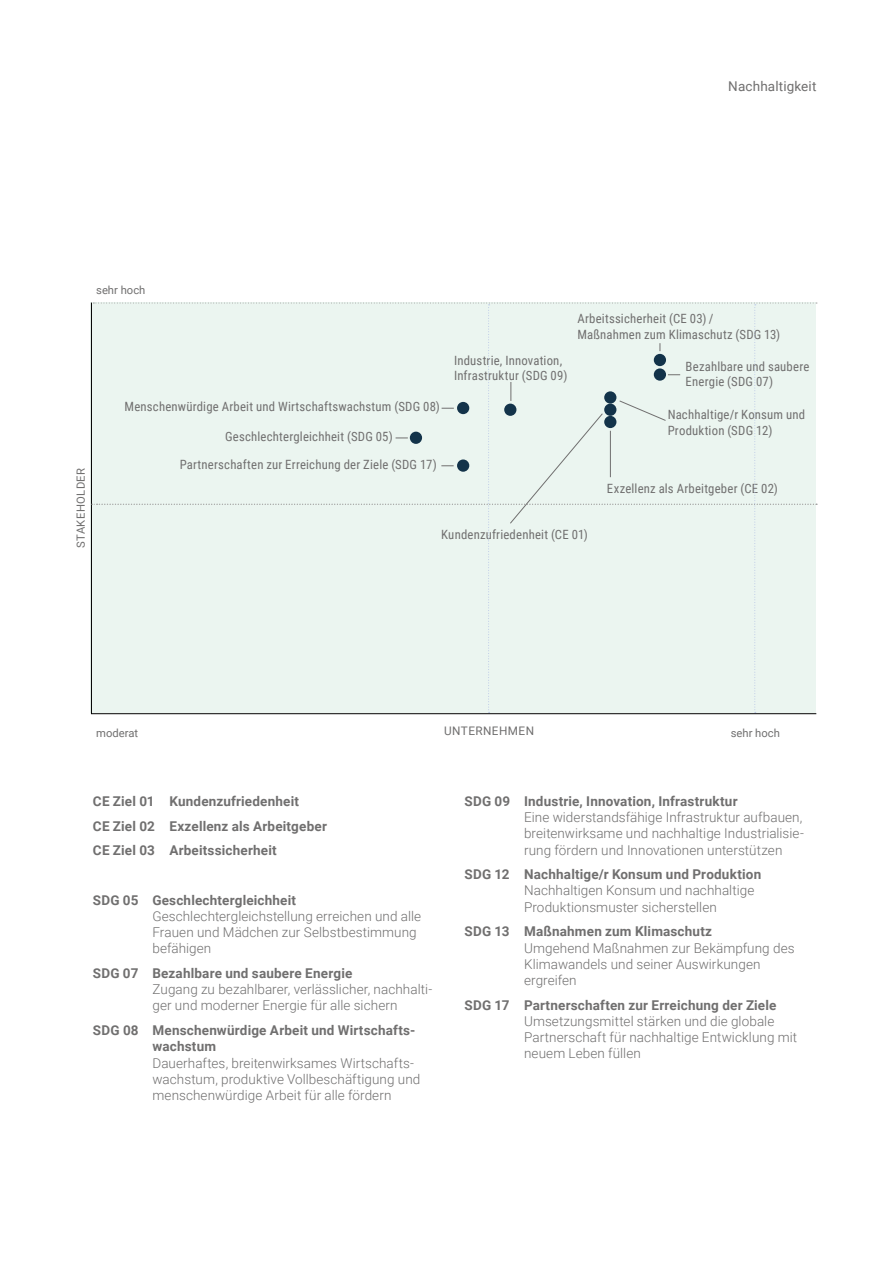
<style>
.page{position:relative;width:893px;height:1263px;background:#fff}
.page>*{position:absolute;margin:0;border:0;box-sizing:border-box;transform-origin:0 0}
.t1{font:300 13.5px/16.2px "Roboto";letter-spacing:.005em;color:#706f6f}
.t2{font:700 13.5px/24.8px "Roboto";letter-spacing:.015em;color:#706f6f}
.t3{font:13.5px "Roboto";letter-spacing:.01em;color:#706f6f}
.t4{font:12.75px/15.3px "Roboto Condensed";letter-spacing:.015em;color:#706f6f}
.t5{font:11.85px "Roboto";letter-spacing:.035em;color:#706f6f}
.t6{font:11.25px "Roboto";color:#706f6f}
.t7{font:11.25px "Roboto";letter-spacing:.035em;color:#706f6f}
</style>
<div class="page">
<div style="left:92px;top:303px;width:725px;height:410px;background:#ebf5f0"></div>
<p class="t3" style="left:728px;top:76px;width:90px">Nachhaltigkeit</p>
<p class="t7" style="left:73px;top:548px;width:82px;rotate:-90deg">STAKEHOLDER</p>
<p class="t6" style="left:96px;top:282px;width:51px">sehr hoch</p>
<p class="t4" style="left:125px;top:398px;width:317px">Menschenwürdige Arbeit und Wirtschaftswachstum (SDG 08)</p>
<p class="t4" style="left:180px;top:423px;width:259px;line-height:27.8px;text-align:center">Geschlechtergleichheit (SDG 05)<br>Partnerschaften zur Erreichung der Ziele (SDG 17)</p>
<p class="t4" style="left:454px;top:352px;width:115px">Industrie, Innovation,<br>Infrastruktur (SDG 09)</p>
<p class="t4" style="left:577px;top:311px;width:204px">Arbeitssicherheit (CE 03) /<br>Maßnahmen zum Klimaschutz (SDG 13)</p>
<p class="t4" style="left:686px;top:358px;width:125px">Bezahlbare und saubere<br>Energie (SDG 07)</p>
<p class="t4" style="left:668px;top:407px;width:139px">Nachhaltige/r Konsum und<br>Produktion (SDG 12)</p>
<p class="t4" style="left:607px;top:480px;width:173px">Exzellenz als Arbeitgeber (CE 02)</p>
<p class="t4" style="left:441px;top:526px;width:148px">Kundenzufriedenheit (CE 01)</p>
<p class="t5" style="left:444px;top:722px;width:92px">UNTERNEHMEN</p>
<p class="t6" style="left:96px;top:726px;width:43px">moderat</p>
<p class="t6" style="left:731px;top:726px;width:51px">sehr hoch</p>
<p class="t2" style="left:93px;top:788px;width:236px">CE Ziel 01 Kundenzufriedenheit<br>CE Ziel 02 Exzellenz als Arbeitgeber<br>CE Ziel 03 Arbeitssicherheit</p>
<p class="t2" style="left:93px;top:887px;width:205px">SDG 05 Geschlechtergleichheit</p>
<p class="t1" style="left:152px;top:907px;width:270px">Geschlechtergleichstellung erreichen und alle<br>Frauen und Mädchen zur Selbstbestimmung befähigen</p>
<p class="t2" style="left:93px;top:960px;width:261px">SDG 07 Bezahlbare und saubere Energie</p>
<p class="t1" style="left:152px;top:981px;width:281px">Zugang zu bezahlbarer, verlässlicher, nachhalti&shy;ger und moderner Energie für alle sichern</p>
<p class="t2" style="left:152px;top:1022px;width:265px;line-height:16.2px;text-indent:-60px">SDG 08 Menschenwürdige Arbeit und Wirtschafts&shy;wachstum</p>
<p class="t1" style="left:152px;top:1054px;width:269px">Dauerhaftes, breitenwirksames Wirtschafts&shy;wachstum, produktive Vollbeschäftigung und menschenwürdige Arbeit für alle fördern</p>
<p class="t2" style="left:464px;top:788px;width:275px">SDG 09 Industrie, Innovation, Infrastruktur</p>
<p class="t1" style="left:524px;top:809px;width:281px;text-align:justify">Eine widerstandsfähige Infrastruktur aufbauen, breitenwirksame und nachhaltige Industrialisie&shy;rung fördern und Innovationen unterstützen</p>
<p class="t2" style="left:464px;top:861px;width:298px">SDG 12 Nachhaltige/r Konsum und Produktion</p>
<p class="t1" style="left:524px;top:882px;width:232px">Nachhaltigen Konsum und nachhaltige<br>Produktionsmuster sicherstellen</p>
<p class="t2" style="left:464px;top:919px;width:249px">SDG 13 Maßnahmen zum Klimaschutz</p>
<p class="t1" style="left:524px;top:939px;width:272px">Umgehend Maßnahmen zur Bekämpfung des<br>Klimawandels und seiner Auswirkungen ergreifen</p>
<p class="t2" style="left:464px;top:992px;width:313px">SDG 17 Partnerschaften zur Erreichung der Ziele</p>
<p class="t1" style="left:524px;top:1012px;width:275px">Umsetzungsmittel stärken und die globale<br>Partnerschaft für nachhaltige Entwicklung mit neuem Leben füllen</p>
</div>
